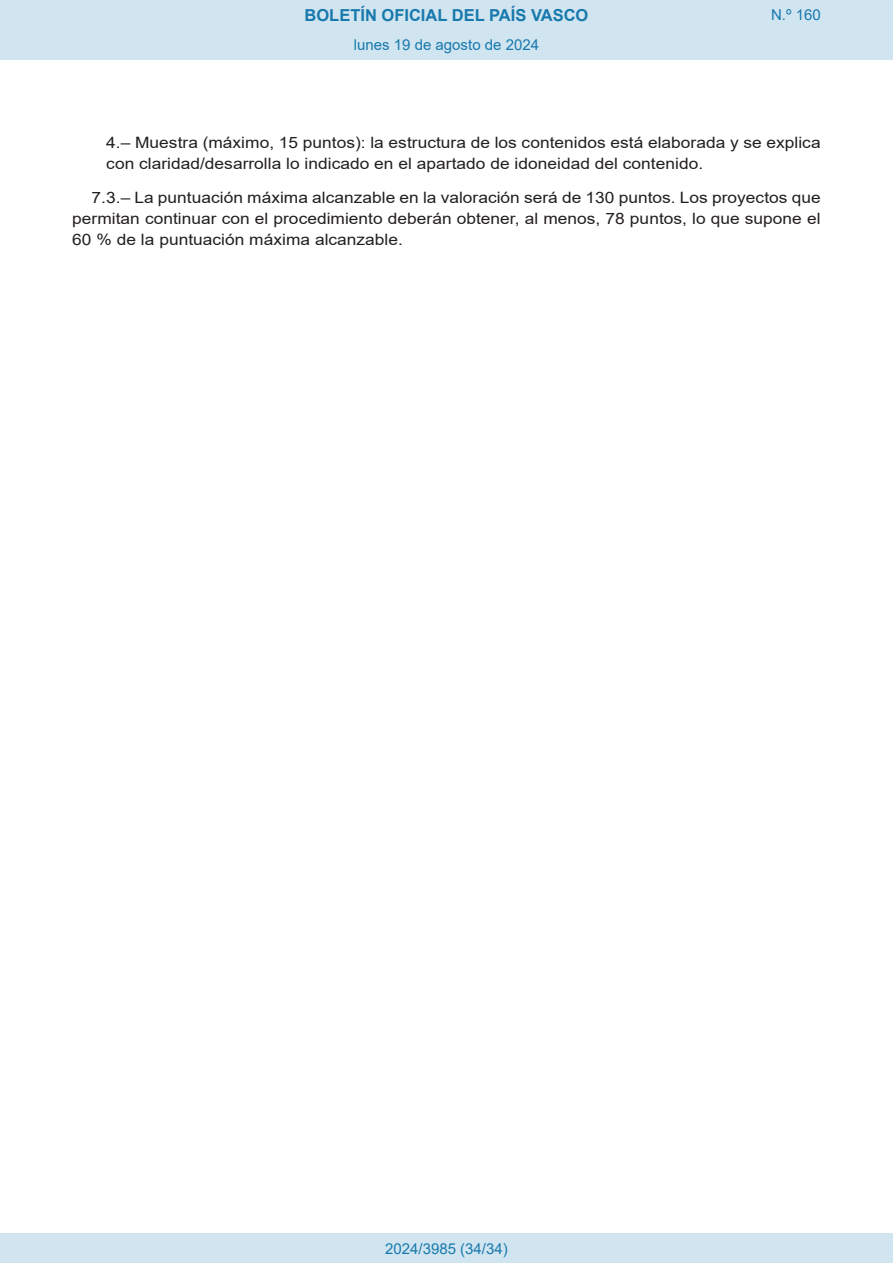
<style>
.page{position:relative;width:893px;height:1263px;background:#fff}
.page>*{position:absolute;margin:0;border:0;box-sizing:border-box;transform-origin:0 0}
.t1{font:700 16.5px "Arial";color:#1879ad}
.BOPVDetalle{font:15.6px/21px "Arial";color:#231f20;text-align:justify;scale:1.11 1}
.BOPVDetalle1{font:15.6px/21px "Arial";color:#231f20;scale:1.11 1}
.Paginacion_Centro{font:15px "Arial";color:#1879ad}
</style>
<div class="page">
<div style="left:0;top:0;width:893px;height:60px;background:#d0e5f0"></div>
<div style="left:0;top:1233px;width:893px;height:30px;background:#d0e5f0"></div>
<p class="t1" style="left:305px;top:3px;width:285px">BOLETÍN OFICIAL DEL PAÍS VASCO</p>
<p class="Paginacion_Centro" style="left:354px;top:35px;width:187px">lunes 19 de agosto de 2024</p>
<p class="Paginacion_Centro" style="left:771px;top:5px;width:51px">N.º 160</p>
<p class="BOPVDetalle1" style="left:106px;top:132px;width:645px">4.– Muestra (máximo, 15 puntos): la estructura de los contenidos está elaborada y se explica con claridad/desarrolla lo indicado en el apartado de idoneidad del contenido.</p>
<p class="BOPVDetalle" style="left:72px;top:187px;width:676px;text-indent:19px">7.3.– La puntuación máxima alcanzable en la valoración será de 130 puntos. Los proyectos que permitan continuar con el procedimiento deberán obtener, al menos, 78 puntos, lo que supone el 60 % de la puntuación máxima alcanzable.</p>
<p class="Paginacion_Centro" style="left:385px;top:1238px;width:124px">2024/3985 (34/34)</p>
</div>
